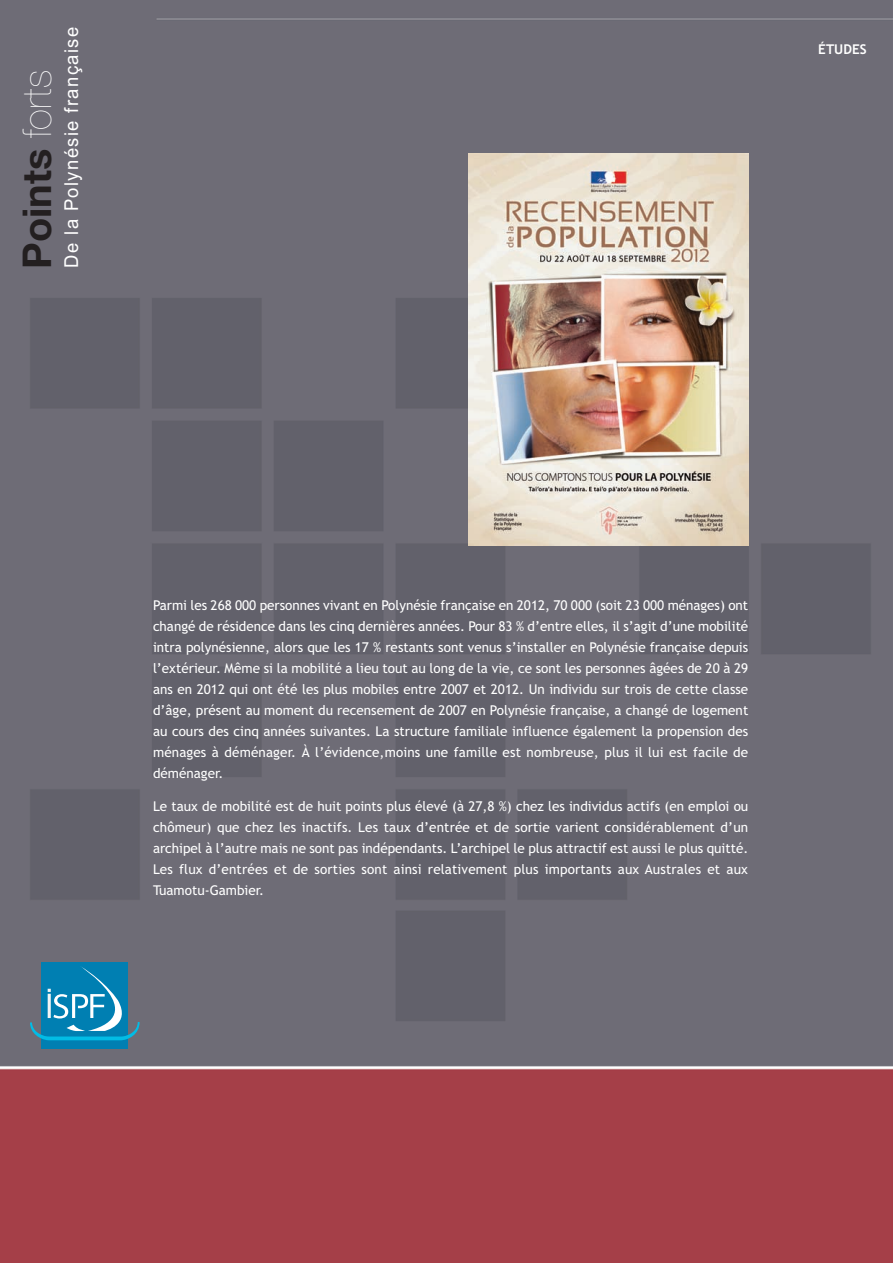
<style>
.page{position:relative;width:893px;height:1263px;background:#fff}
.page>*{position:absolute;margin:0;border:0;box-sizing:border-box;transform-origin:0 0}
.t1{font:700 39.75px "Helvetica Neue";color:#231f20}
.t2{font:19.2px "Arial";letter-spacing:.075em;color:#fff;scale:.96 1}
.t3{font:13.5px/21px "Trebuchet MS";letter-spacing:.01em;color:#fff;text-align:justify}
.t4{font:700 13.5px "Trebuchet MS";color:#fff}
.s1{font-weight:200;color:#fff}
</style>
<div class="page">
<img style="left:0;top:0;width:893px;height:1263px">
<div style="left:41px;top:962px;width:87px;height:87px;background:#007fb2"></div>
<svg style="left:30px;top:966px;width:123px;height:74px"></svg>
<img style="left:468px;top:153px;width:280px;height:392px">
<h1 class="t1" style="left:12px;top:269px;width:201px;rotate:-90deg">Points <span class="s1">forts</span></h1>
<h2 class="t2" style="left:59px;top:268px;width:252px;rotate:-90deg">De la Polynésie française</h2>
<p class="t4" style="left:818px;top:41px;width:50px">ÉTUDES</p>
<p class="t3" style="left:153px;top:594px;width:597px">Parmi les 268 000 personnes vivant en Polynésie française en 2012, 70 000 (soit 23 000 ménages) ont changé de résidence dans les cinq dernières années. Pour 83 % d’entre elles, il s’agit d’une mobilité intra polynésienne, alors que les 17 % restants sont venus s’installer en Polynésie française depuis l’extérieur. Même si la mobilité a lieu tout au long de la vie, ce sont les personnes âgées de 20 à 29 ans en 2012 qui ont été les plus mobiles entre 2007 et 2012. Un individu sur trois de cette classe d’âge, présent au moment du recensement de 2007 en Polynésie française, a changé de logement au cours des cinq années suivantes. La structure familiale influence également la propension des ménages à déménager. À l’évidence,moins une famille est nombreuse, plus il lui est facile de déménager.</p>
<p class="t3" style="left:153px;top:796px;width:597px">Le taux de mobilité est de huit points plus élevé (à 27,8 %) chez les individus actifs (en emploi ou chômeur) que chez les inactifs. Les taux d’entrée et de sortie varient considérablement d’un archipel à l’autre mais ne sont pas indépendants. L’archipel le plus attractif est aussi le plus quitté.<br>Les flux d’entrées et de sorties sont ainsi relativement plus importants aux Australes et aux Tuamotu-Gambier.</p>
</div>
